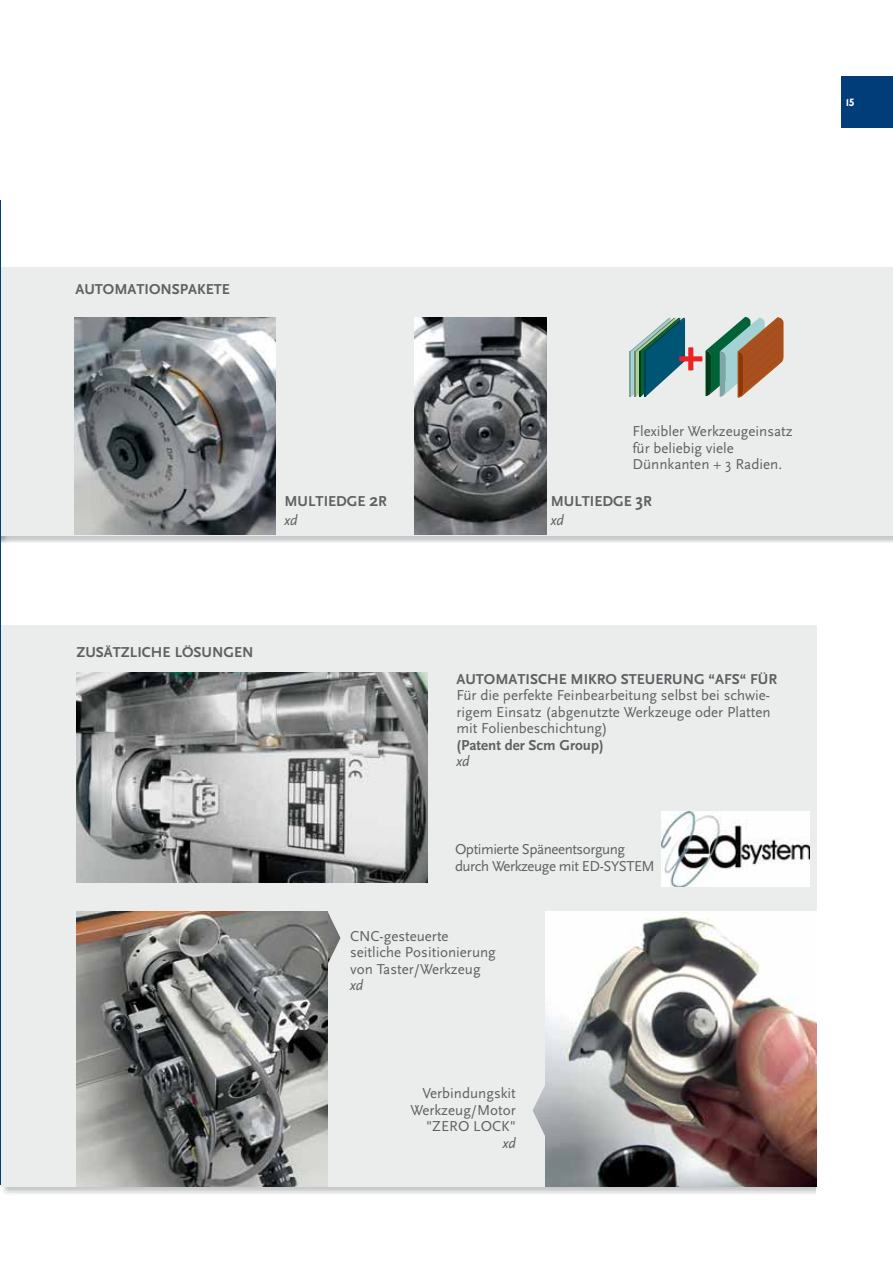
<style>
.page{position:relative;width:893px;height:1263px;background:#fff}
.page>*{position:absolute;margin:0;border:0;box-sizing:border-box;transform-origin:0 0}
.t1{font:15px/16.5px "Scala Sans";color:#5f6062}
.t2{font:700 15px/19.5px "Scala Sans";color:#5f6062}
.t3{font:15px/16.5px "Scala Sans";letter-spacing:-.03em;color:#5f6062}
.t4{font:italic 15px "Scala Sans";color:#5f6062}
.t5{font:800 10.5px "P22 Underground";color:#fff}
.s1{font-size:18px}
.s2{font-weight:400;font-style:italic}
</style>
<div class="page">
<div style="left:842px;top:77px;width:51px;height:51px;background:#003d79"></div>
<img style="left:15px;top:1186px;width:801px;height:8px">
<img style="left:1px;top:1186px;width:14px;height:8px">
<div style="left:0;top:268px;width:893px;height:268px;background:#ebecec"></div>
<div style="left:1px;top:625px;width:816px;height:561px;background:#ebecec"></div>
<hr style="left:0;top:200px;width:1px;height:984px;background:#003d79">
<img style="left:74px;top:318px;width:202px;height:216px">
<img style="left:77px;top:673px;width:350px;height:209px">
<img style="left:662px;top:812px;width:148px;height:75px">
<svg style="left:629px;top:317px;width:154px;height:80px"></svg>
<img style="left:415px;top:318px;width:131px;height:216px">
<img style="left:328px;top:912px;width:12px;height:52px">
<img style="left:77px;top:912px;width:251px;height:274px">
<img style="left:533px;top:1086px;width:12px;height:50px">
<img style="left:545px;top:912px;width:272px;height:274px">
<p class="t5" style="left:846px;top:96px;width:10px">15</p>
<p class="t2" style="left:75px;top:280px;width:156px">AUTOMATIONSPAKETE</p>
<p class="t1" style="left:632px;top:424px;width:162px">Flexibler Werkzeugeinsatz für beliebig viele<br>Dünnkanten + 3 Radien.</p>
<p class="t2" style="left:284px;top:492px;width:104px">MULTIEDGE <span class="s1">2</span>R <span class="s2">xd</span></p>
<p class="t2" style="left:551px;top:492px;width:103px">MULTIEDGE <span class="s1">3</span>R <span class="s2">xd</span></p>
<p class="t2" style="left:77px;top:644px;width:179px">ZUSÄTZLICHE LÖSUNGEN</p>
<p class="t2" style="left:456px;top:670px;width:322px">AUTOMATISCHE MIKRO STEUERUNG “AFS“ FÜR</p>
<p class="t1" style="left:456px;top:687px;width:316px;text-align:justify">Für die perfekte Feinbearbeitung selbst bei schwie&shy;rigem Einsatz (abgenutzte Werkzeuge oder Platten mit Folienbeschichtung)</p>
<p class="t2" style="left:456px;top:736px;width:149px">(Patent der Scm Group)</p>
<p class="t4" style="left:456px;top:754px;width:15px">xd</p>
<p class="t3" style="left:455px;top:842px;width:201px">Optimierte Späneentsorgung durch Werkzeuge mit ED-SYSTEM</p>
<p class="t1" style="left:350px;top:928px;width:147px">CNC-gesteuerte seitliche Positionierung von Taster/Werkzeug</p>
<p class="t4" style="left:350px;top:978px;width:15px">xd</p>
<p class="t1" style="left:410px;top:1085px;width:107px;text-align:right">Verbindungskit<br>Werkzeug/Motor "ZERO LOCK"</p>
<p class="t4" style="left:503px;top:1135px;width:15px">xd</p>
</div>
